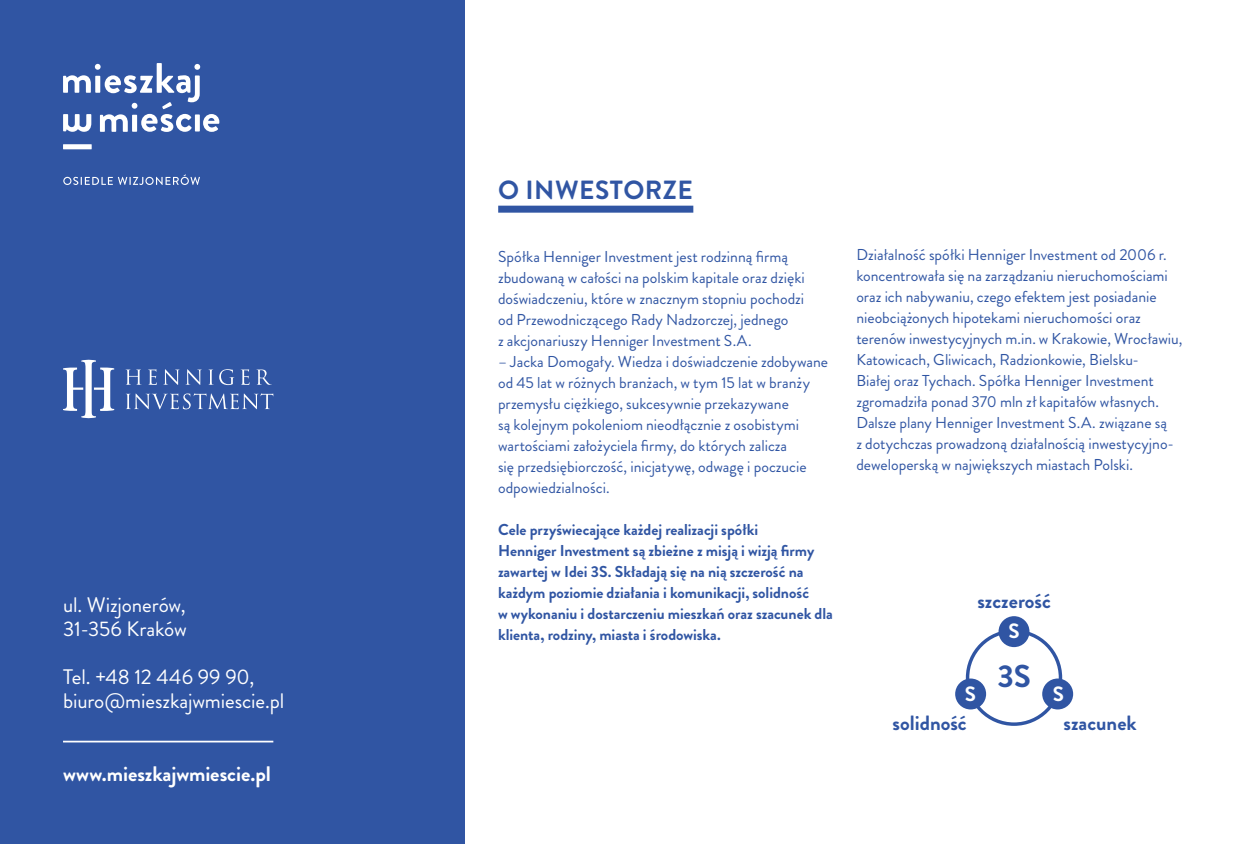
<style>
.page{position:relative;width:1241px;height:844px;background:#fff}
.page>*{position:absolute;margin:0;border:0;box-sizing:border-box;transform-origin:0 0}
.t1{font:700 31.5px "Brandon Grotesque";color:#3055a3}
.t2{font:700 26.25px "Brandon Grotesque";letter-spacing:.02em;color:#3055a3}
.t3{font:21px/24.2px "Brandon Grotesque";letter-spacing:-.005em;color:#fff}
.t4{font:700 21px "Brandon Grotesque";letter-spacing:-.005em;color:#fff}
.t5{font:700 20.65px "Brandon Grotesque";color:#3055a3}
.t6{font:700 20.65px "Brandon Grotesque";color:#fff}
.t7{font:15.75px/21px "Brandon Grotesque";color:#3055a3}
.t8{font:700 15.75px/21px "Brandon Grotesque";letter-spacing:-.005em;color:#3055a3}
</style>
<div class="page">
<div style="left:0;top:0;width:464px;height:843px;background:#3055a3"></div>
<div style="left:498px;top:205px;width:195px;height:7px;background:#3055a3"></div>
<svg style="left:63px;top:359px;width:51px;height:59px"></svg>
<svg style="left:125px;top:369px;width:148px;height:40px"></svg>
<hr style="left:63px;top:740px;width:210px;height:2px;background:#fff">
<div style="left:63px;top:144px;width:29px;height:5px;background:#fff"></div>
<svg style="left:63px;top:63px;width:156px;height:69px"></svg>
<svg style="left:63px;top:174px;width:137px;height:11px"></svg>
<div style="left:965px;top:629px;width:96px;height:96px;border:3px solid #3055a3;border-radius:50%"></div>
<div style="left:998px;top:616px;width:31px;height:31px;background:#3055a3;border-radius:50%"></div>
<div style="left:955px;top:678px;width:30px;height:31px;background:#3055a3;border-radius:50%"></div>
<div style="left:1042px;top:678px;width:30px;height:31px;background:#3055a3;border-radius:50%"></div>
<h3 class="t3" style="left:63px;top:592px;width:125px">ul. Wizjonerów,<br>31-356 Kraków</h3>
<h3 class="t3" style="left:63px;top:665px;width:223px">Tel. +48 12 446 99 90, biuro@mieszkajwmiescie.pl</h3>
<h3 class="t4" style="left:63px;top:758px;width:209px">www.mieszkajwmiescie.pl</h3>
<h2 class="t2" style="left:498px;top:171px;width:196px">O INWESTORZE</h2>
<p class="t7" style="left:498px;top:246px;width:308px">Spółka Henniger Investment jest rodzinną firmą zbudowaną w całości na polskim kapitale oraz dzięki doświadczeniu, które w znacznym stopniu pochodzi od Przewodniczącego Rady Nadzorczej, jednego<br>z akcjonariuszy Henniger Investment S.A.</p>
<p class="t7" style="left:498px;top:351px;width:331px">– Jacka Domogały. Wiedza i doświadczenie zdobywane od 45 lat w różnych branżach, w tym 15 lat w branży przemysłu ciężkiego, sukcesywnie przekazywane<br>są kolejnym pokoleniom nieodłącznie z osobistymi wartościami założyciela firmy, do których zalicza<br>się przedsiębiorczość, inicjatywę, odwagę i poczucie odpowiedzialności.</p>
<p class="t8" style="left:498px;top:519px;width:336px">Cele przyświecające każdej realizacji spółki<br>Henniger Investment są zbieżne z misją i wizją firmy zawartej w Idei 3S. Składają się na nią szczerość na każdym poziomie działania i komunikacji, solidność<br>w wykonaniu i dostarczeniu mieszkań oraz szacunek dla klienta, rodziny, miasta i środowiska.</p>
<p class="t7" style="left:856px;top:244px;width:327px">Działalność spółki Henniger Investment od 2006 r. koncentrowała się na zarządzaniu nieruchomościami oraz ich nabywaniu, czego efektem jest posiadanie nieobciążonych hipotekami nieruchomości oraz terenów inwestycyjnych m.in. w Krakowie, Wrocławiu, Katowicach, Gliwicach, Radzionkowie, Bielsku-<br>Białej oraz Tychach. Spółka Henniger Investment zgromadziła ponad 370 mln zł kapitałów własnych.<br>Dalsze plany Henniger Investment S.A. związane są<br>z dotychczas prowadzoną działalnością inwestycyjno&shy;deweloperską w największych miastach Polski.</p>
<h3 class="t5" style="left:977px;top:586px;width:75px">szczerość</h3>
<h3 class="t6" style="left:1008px;top:616px;width:13px">S</h3>
<h1 class="t1" style="left:997px;top:654px;width:35px">3S</h1>
<h3 class="t6" style="left:964px;top:679px;width:13px">S</h3>
<h3 class="t6" style="left:1052px;top:679px;width:13px">S</h3>
<h3 class="t5" style="left:892px;top:708px;width:76px">solidność</h3>
<h3 class="t5" style="left:1063px;top:708px;width:75px">szacunek</h3>
</div>
